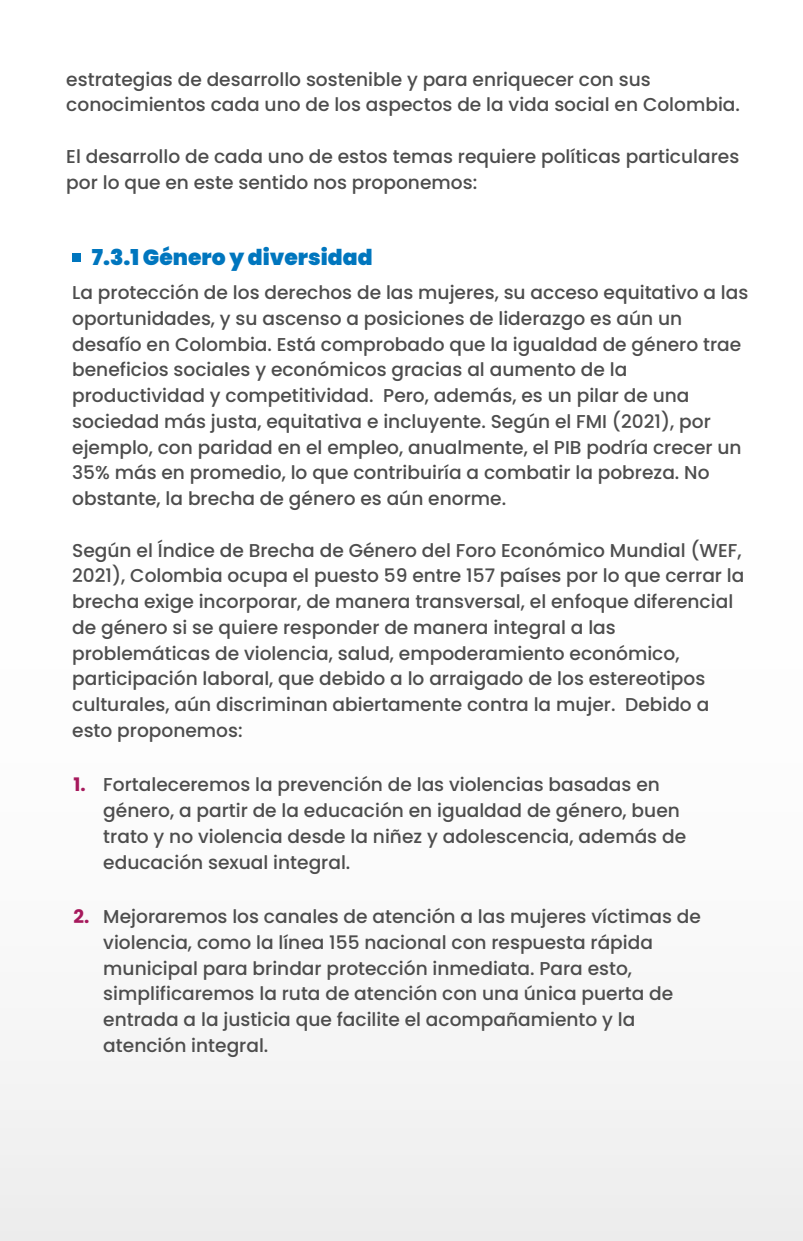
<style>
.page{position:relative;width:803px;height:1241px;background:#fff}
.page>*{position:absolute;margin:0;border:0;box-sizing:border-box;transform-origin:0 0}
.t1{font:900 21.88px "Poppins";color:#0076be}
.t2{font:500 18.64px/25.7px "Poppins";color:#4d4d4d}
.t3{font:700 18.64px "Poppins";color:#a6195c}
</style>
<div class="page">
<div style="left:0;top:78px;width:803px;height:1162px;background:linear-gradient(to right,#fbfbfb,#fbfbfb)"></div>
<div style="left:72px;top:253px;width:9px;height:9px;background:#0076be"></div>
<p class="t2" style="left:66px;top:66px;width:675px">estrategias de desarrollo sostenible y para enriquecer con sus conocimientos cada uno de los aspectos de la vida social en Colombia.</p>
<p class="t2" style="left:66px;top:143px;width:674px">El desarrollo de cada uno de estos temas requiere políticas particulares por lo que en este sentido nos proponemos:</p>
<p class="t1" style="left:92px;top:245px;width:282px">7.3.1 Género y diversidad</p>
<p class="t2" style="left:72px;top:280px;width:678px">La protección de los derechos de las mujeres, su acceso equitativo a las oportunidades, y su ascenso a posiciones de liderazgo es aún un desafío en Colombia. Está comprobado que la igualdad de género trae beneficios sociales y económicos gracias al aumento de la productividad y competitividad. Pero, además, es un pilar de una sociedad más justa, equitativa e incluyente. Según el FMI (2021), por ejemplo, con paridad en el empleo, anualmente, el PIB podría crecer un 35% más en promedio, lo que contribuiría a combatir la pobreza. No obstante, la brecha de género es aún enorme.</p>
<p class="t2" style="left:72px;top:537px;width:674px">Según el Índice de Brecha de Género del Foro Económico Mundial (WEF, 2021), Colombia ocupa el puesto 59 entre 157 países por lo que cerrar la brecha exige incorporar, de manera transversal, el enfoque diferencial de género si se quiere responder de manera integral a las problemáticas de violencia, salud, empoderamiento económico, participación laboral, que debido a lo arraigado de los estereotipos culturales, aún discriminan abiertamente contra la mujer. Debido a esto proponemos:</p>
<p class="t2" style="left:103px;top:772px;width:584px">Fortaleceremos la prevención de las violencias basadas en género, a partir de la educación en igualdad de género, buen trato y no violencia desde la niñez y adolescencia, además de educación sexual integral.</p>
<p class="t3" style="left:73px;top:773px;width:14px">1.</p>
<p class="t3" style="left:73px;top:905px;width:17px">2.</p>
<p class="t2" style="left:103px;top:903px;width:599px">Mejoraremos los canales de atención a las mujeres víctimas de violencia, como la línea 155 nacional con respuesta rápida municipal para brindar protección inmediata. Para esto, simplificaremos la ruta de atención con una única puerta de entrada a la justicia que facilite el acompañamiento y la atención integral.</p>
</div>
